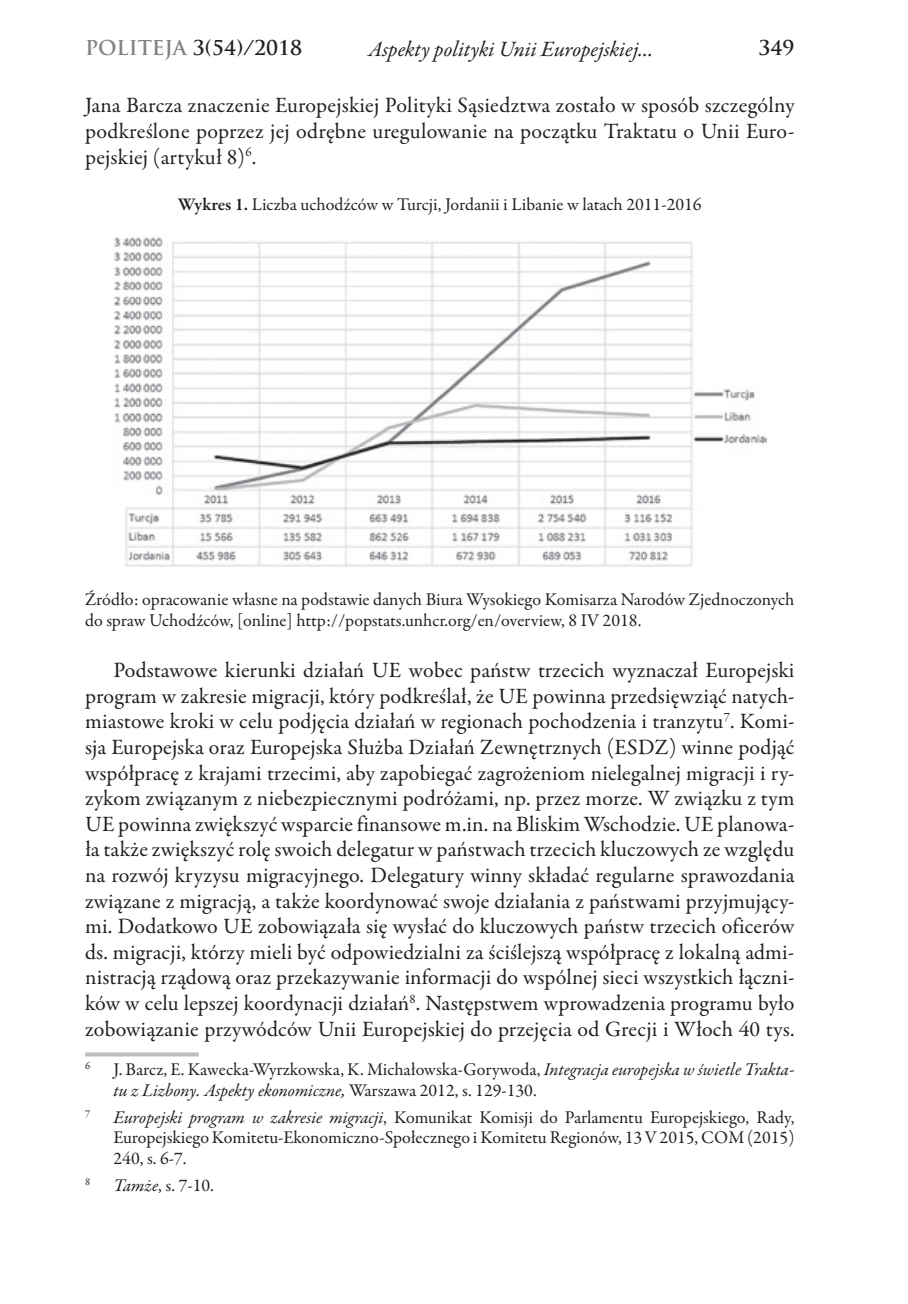
<style>
.page{position:relative;width:908px;height:1304px;background:#fff}
.page>*{position:absolute;margin:0;border:0;box-sizing:border-box;transform-origin:0 0}
.t1{font:22px/25.6px "Garamond Premr Pro";letter-spacing:.005em;color:#231f20;text-align:justify}
.t2{font:italic 22px "Garamond Premr Pro";letter-spacing:-.005em;color:#231f20}
.t3{font:700 20px "Trajan Pro";color:#231f20}
.t4{font:18px/20.8px "Garamond Premr Pro";color:#231f20}
.t5{font:10.4px "Garamond Premr Pro";color:#231f20}
.s1{color:#808285}
.s2{font-weight:600}
.s3{font-style:italic}
</style>
<div class="page">
<svg style="left:85px;top:1052px;width:113px;height:4px"></svg>
<img style="left:114px;top:237px;width:651px;height:330px">
<p class="t3" style="left:85px;top:35px;width:218px"><span class="s1">POLITEJA</span> 3(54)/2018</p>
<p class="t2" style="left:368px;top:35px;width:286px">Aspekty polityki Unii Europejskiej…</p>
<p class="t3" style="left:758px;top:35px;width:37px">349</p>
<p class="t1" style="left:85px;top:93px;width:710px">Jana Barcza znaczenie Europejskiej Polityki Sąsiedztwa zostało w sposób szczególny podkreślone poprzez jej odrębne uregulowanie na początku Traktatu o Unii Euro&shy;pejskiej (artykuł 8)<sup>6</sup>.</p>
<p class="t4" style="left:178px;top:194px;width:525px"><span class="s2">Wykres 1.</span> Liczba uchodźców w Turcji, Jordanii i Libanie w latach 2011-‑2016</p>
<p class="t4" style="left:85px;top:589px;width:710px">Źródło: opracowanie własne na podstawie danych Biura Wysokiego Komisarza Narodów Zjednoczonych do spraw Uchodźców, [online] http://popstats.unhcr.org/en/overview, 8 IV 2018.</p>
<p class="t1" style="left:85px;top:658px;width:710px;text-indent:28px">Podstawowe kierunki działań UE wobec państw trzecich wyznaczał Europejski program w zakresie migracji, który podkreślał, że UE powinna przedsięwziąć natych&shy;miastowe kroki w celu podjęcia działań w regionach pochodzenia i tranzytu<sup>7</sup>. Komi&shy;sja Europejska oraz Europejska Służba Działań Zewnętrznych (ESDZ) winne podjąć współpracę z krajami trzecimi, aby zapobiegać zagrożeniom nielegalnej migracji i ry&shy;zykom związanym z niebezpiecznymi podróżami, np. przez morze. W związku z tym UE powinna zwiększyć wsparcie finansowe m.in. na Bliskim Wschodzie. UE planowa&shy;ła także zwiększyć rolę swoich delegatur w państwach trzecich kluczowych ze względu na rozwój kryzysu migracyjnego. Delegatury winny składać regularne sprawozdania związane z migracją, a także koordynować swoje działania z państwami przyjmujący&shy;mi. Dodatkowo UE zobowiązała się wysłać do kluczowych państw trzecich oficerów ds. migracji, którzy mieli być odpowiedzialni za ściślejszą współpracę z lokalną admi&shy;nistracją rządową oraz przekazywanie informacji do wspólnej sieci wszystkich łączni&shy;ków w celu lepszej koordynacji działań<sup>8</sup>. Następstwem wprowadzenia programu było zobowiązanie przywódców Unii Europejskiej do przejęcia od Grecji i Włoch 40 tys.</p>
<p class="t5" style="left:85px;top:1060px;width:7px">6</p>
<p class="t4" style="left:113px;top:1060px;width:682px">J. Barcz, E. Kawecka-‑Wyrzkowska, K. Michałowska-‑ Gorywoda, <span class="s3">Integracja europejska w świetle Trakta&shy;tu z Lizbony. Aspekty ekonomiczne,</span> Warszawa 2012, s. 129-‑ 130.</p>
<p class="t5" style="left:85px;top:1107px;width:7px">7</p>
<p class="t4" style="left:113px;top:1107px;width:682px;text-align:justify"><span class="s3">Europejski program w zakresie migracji</span>, Komunikat Komisji do Parlamentu Europejskiego, Rady, Europejskiego Komitetu-‑Ekonomiczno-‑ Społecznego i Komitetu Regionów, 13 V 2015, COM (2015)<br>240, s. 6-‑7.</p>
<p class="t5" style="left:85px;top:1175px;width:7px">8</p>
<p class="t4" style="left:113px;top:1175px;width:102px"><span class="s3">Tamże</span>, s. 7-‑ 10.</p>
</div>
